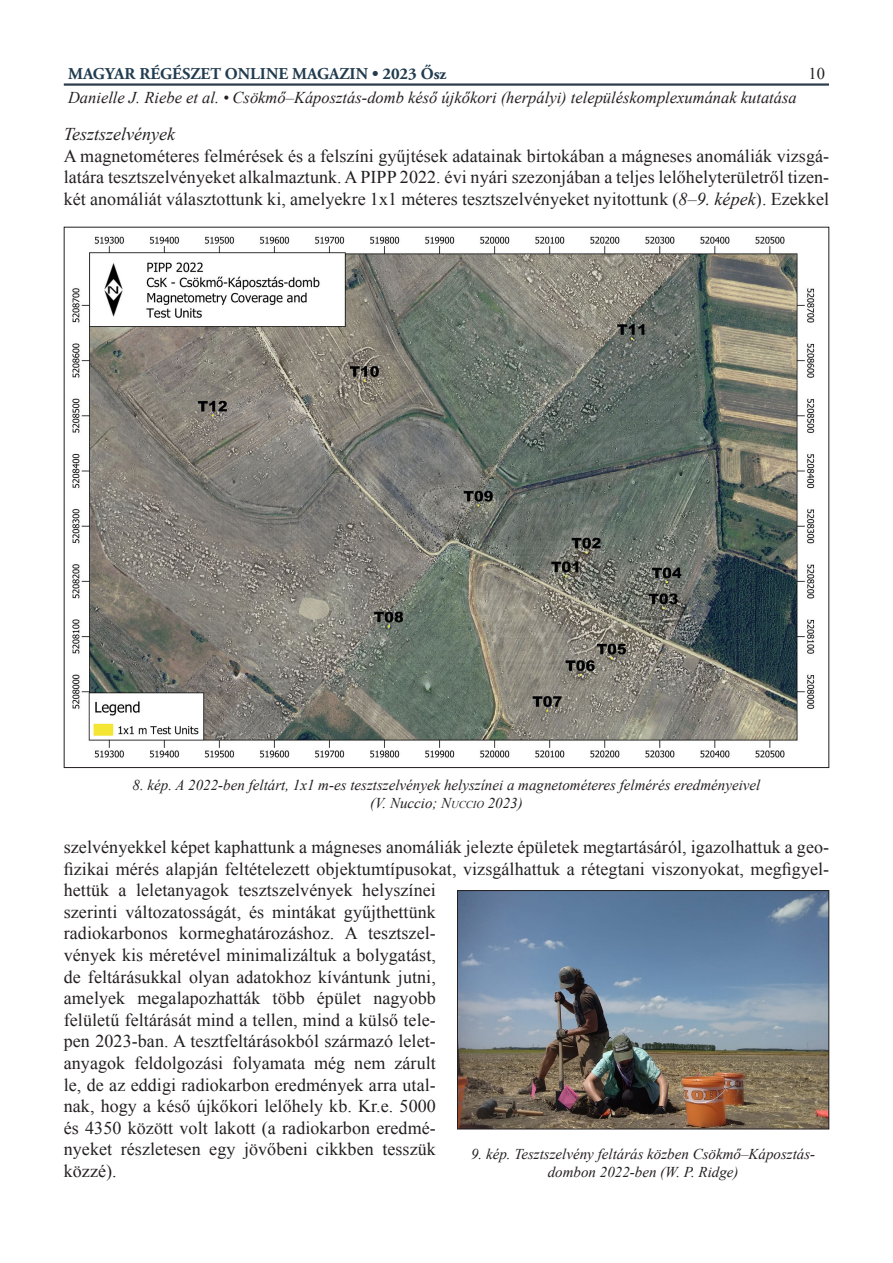
<style>
.page{position:relative;width:893px;height:1263px;background:#fff}
.page>*{position:absolute;margin:0;border:0;box-sizing:border-box;transform-origin:0 0}
.cikk_szoveg_print{font:18px/21.6px "Times New Roman";letter-spacing:.005em;color:#231f20;text-align:justify}
.cikk_szoveg_print-2{font:italic 18px "Times New Roman";color:#231f20}
.t1{font:italic 16.5px "Times New Roman";color:#231f20}
.t2{font:700 16.5px "Adobe Garamond Pro";color:#213b4f}
.t3{font:16.5px "Times New Roman";color:#231f20}
.kepala{font:italic 15px/18px "Times New Roman";color:#231f20;text-align:center}
.s1{font-style:italic}
.s2{font-style:inherit}
.s3{font-size:10.5px}
</style>
<div class="page">
<hr style="left:64px;top:83px;width:765px;height:3px;background:#2d3d4d">
<img style="left:72px;top:236px;width:743px;height:522px">
<img style="left:459px;top:892px;width:368px;height:235px">
<div style="left:457px;top:890px;width:372px;height:239px;border:1px solid #231f20"></div>
<p class="t2" style="left:68px;top:65px;width:380px">MAGYAR RÉGÉSZET ONLINE MAGAZIN • 2023 Ősz</p>
<p class="t1" style="left:68px;top:87px;width:730px">Danielle J. Riebe et al. • Csökmő–Káposztás-domb késő újkőkori (herpályi) településkomplexumának kutatása</p>
<p class="t3" style="left:808px;top:62px;width:18px">10</p>
<p class="cikk_szoveg_print-2" style="left:64px;top:122px;width:113px">Tesztszelvények</p>
<p class="cikk_szoveg_print" style="left:64px;top:145px;width:767px">A magnetométeres felmérések és a felszíni gyűjtések adatainak birtokában a mágneses anomáliák vizsgá&shy;latára tesztszelvényeket alkalmaztunk. A PIPP 2022. évi nyári szezonjában a teljes lelőhelyterületről tizen&shy;két anomáliát választottunk ki, amelyekre 1x1 méteres tesztszelvényeket nyitottunk (<span class="s1">8–9. képek</span>). Ezekkel</p>
<p class="kepala" style="left:133px;top:776px;width:629px">8. kép. A 2022-ben feltárt, 1x1 m-es tesztszelvények helyszínei a magnetométeres felmérés eredményeivel (V. Nuccio; <span class="s2">N</span><span class="s3">UCCIO</span> 2023)</p>
<p class="cikk_szoveg_print" style="left:64px;top:836px;width:767px;text-align:left">szelvényekkel képet kaphattunk a mágneses anomáliák jelezte épületek megtartásáról, igazolhattuk a geo&shy;fizikai mérés alapján feltételezett objektumtípusokat, vizsgálhattuk a rétegtani viszonyokat, megfigyel&shy;hettük a leletanyagok tesztszelvények helyszínei<br>szerinti változatosságát, és mintákat gyűjthettünk<br>radiokarbonos kormeghatározáshoz. A tesztszel-<br>vények kis méretével minimalizáltuk a bolygatást,<br>de feltárásukkal olyan adatokhoz kívántunk jutni,<br>amelyek megalapozhatták több épület nagyobb<br>felületű feltárását mind a tellen, mind a külső tele-<br>pen 2023-ban. A tesztfeltárásokból származó lelet-<br>anyagok feldolgozási folyamata még nem zárult<br>le, de az eddigi radiokarbon eredmények arra utal-<br>nak, hogy a késő újkőkori lelőhely kb. Kr.e. 5000<br>és 4350 között volt lakott (a radiokarbon eredmé-<br>nyeket részletesen egy jövőbeni cikkben tesszük<br>közzé).</p>
<p class="kepala" style="left:471px;top:1144px;width:346px">9. kép. Tesztszelvény feltárás közben Csökmő–Káposztás&shy;dombon 2022-ben (W. P. Ridge)</p>
</div>
